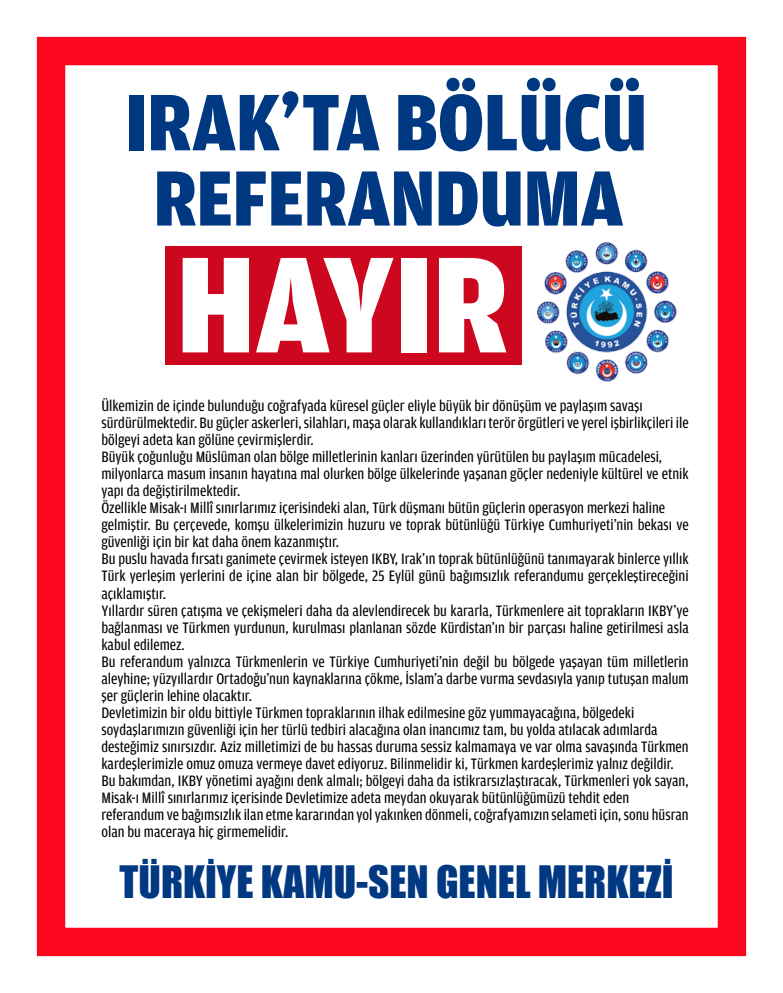
<style>
.page{position:relative;width:783px;height:993px;background:#fff}
.page>*{position:absolute;margin:0;border:0;box-sizing:border-box;transform-origin:0 0}
.t1{font:900 145px "Toprak Cond";color:#fff}
.t2{font:900 85px "Toprak Cond";color:#003882}
.t3{font:900 83px "Toprak Cond";color:#003882}
.t4{font:41px "Impact";color:#003882}
.t5{font:16px/17px "Toprak Cond";color:#000}
</style>
<div class="page">
<div style="left:37px;top:37px;width:709px;height:918px;border:28px solid #fa071e"></div>
<div style="left:166px;top:246px;width:356px;height:118px;background:#cd071e"></div>
<img style="left:537px;top:242px;width:140px;height:140px">
<h2 class="t2" style="left:125px;top:76px;width:523px">IRAK’TA BÖLÜCÜ</h2>
<h3 class="t3" style="left:154px;top:153px;width:471px">REFERANDUMA</h3>
<h1 class="t1" style="left:176px;top:226px;width:333px">HAYIR</h1>
<p class="t5" style="left:101px;top:397px;width:588px">Ülkemizin de içinde bulunduğu coğrafyada küresel güçler eliyle büyük bir dönüşüm ve paylaşım savaşı sürdürülmektedir. Bu güçler askerleri, silahları, maşa olarak kullandıkları terör örgütleri ve yerel işbirlikçileri ile bölgeyi adeta kan gölüne çevirmişlerdir.<br>Büyük çoğunluğu Müslüman olan bölge milletlerinin kanları üzerinden yürütülen bu paylaşım mücadelesi, milyonlarca masum insanın hayatına mal olurken bölge ülkelerinde yaşanan göçler nedeniyle kültürel ve etnik yapı da değiştirilmektedir.<br>Özellikle Misak-ı Millî sınırlarımız içerisindeki alan, Türk düşmanı bütün güçlerin operasyon merkezi haline gelmiştir. Bu çerçevede, komşu ülkelerimizin huzuru ve toprak bütünlüğü Türkiye Cumhuriyeti’nin bekası ve güvenliği için bir kat daha önem kazanmıştır.<br>Bu puslu havada fırsatı ganimete çevirmek isteyen IKBY, Irak’ın toprak bütünlüğünü tanımayarak binlerce yıllık Türk yerleşim yerlerini de içine alan bir bölgede, 25 Eylül günü bağımsızlık referandumu gerçekleştireceğini açıklamıştır.<br>Yıllardır süren çatışma ve çekişmeleri daha da alevlendirecek bu kararla, Türkmenlere ait toprakların IKBY’ye bağlanması ve Türkmen yurdunun, kurulması planlanan sözde Kürdistan’ın bir parçası haline getirilmesi asla kabul edilemez.<br>Bu referandum yalnızca Türkmenlerin ve Türkiye Cumhuriyeti’nin değil bu bölgede yaşayan tüm milletlerin aleyhine; yüzyıllardır Ortadoğu’nun kaynaklarına çökme, İslam’a darbe vurma sevdasıyla yanıp tutuşan malum şer güçlerin lehine olacaktır.<br>Devletimizin bir oldu bittiyle Türkmen topraklarının ilhak edilmesine göz yummayacağına, bölgedeki soydaşlarımızın güvenliği için her türlü tedbiri alacağına olan inancımız tam, bu yolda atılacak adımlarda desteğimiz sınırsızdır. Aziz milletimizi de bu hassas duruma sessiz kalmamaya ve var olma savaşında Türkmen kardeşlerimizle omuz omuza vermeye davet ediyoruz. Bilinmelidir ki, Türkmen kardeşlerimiz yalnız değildir.<br>Bu bakımdan, IKBY yönetimi ayağını denk almalı; bölgeyi daha da istikrarsızlaştıracak, Türkmenleri yok sayan, Misak-ı Millî sınırlarımız içerisinde Devletimize adeta meydan okuyarak bütünlüğümüzü tehdit eden referandum ve bağımsızlık ilan etme kararından yol yakınken dönmeli, coğrafyamızın selameti için, sonu hüsran olan bu maceraya hiç girmemelidir.</p>
<h3 class="t4" style="left:120px;top:849px;width:555px">TÜRKİYE KAMU-SEN GENEL MERKEZİ</h3>
</div>
